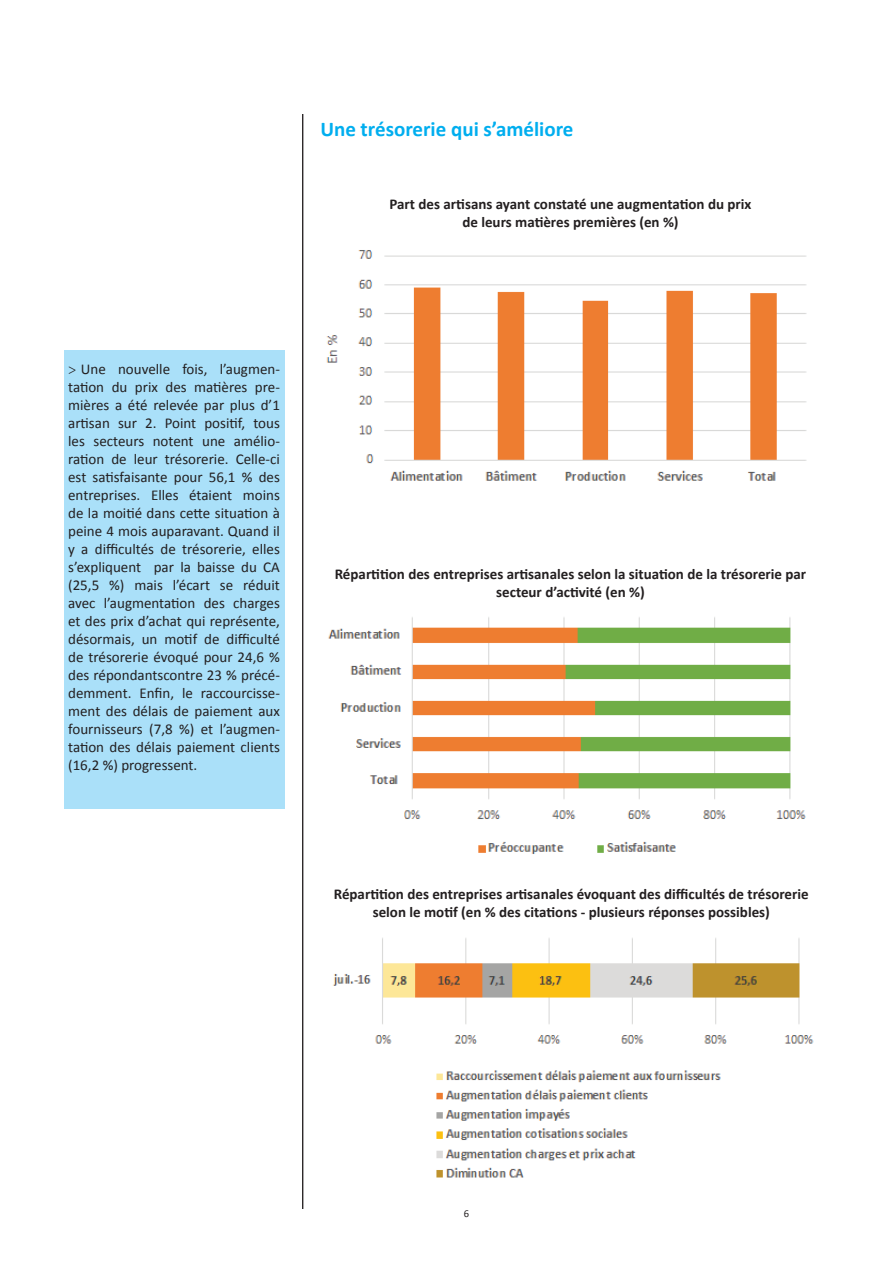
<style>
.page{position:relative;width:893px;height:1263px;background:#fff}
.page>*{position:absolute;margin:0;border:0;box-sizing:border-box;transform-origin:0 0}
.t1{font:700 21px "Calibri";color:#00aeef}
.t2{font:15px/18px "Calibri";color:#231f20;text-align:justify}
.t3{font:700 15px/18px "Calibri";color:#231f20;text-align:center}
.t4{font:10.5px "Calibri";color:#231f20}
.s1{font-family:"Minion Pro"}
</style>
<div class="page">
<hr style="left:302px;top:54px;width:1px;height:1155px;background:#231f20">
<img style="left:326px;top:250px;width:481px;height:231px">
<img style="left:328px;top:617px;width:478px;height:237px">
<img style="left:333px;top:938px;width:481px;height:240px">
<div style="left:64px;top:350px;width:220px;height:458px;background:#aae0f9"></div>
<h1 class="t1" style="left:320px;top:116px;width:255px">Une trésorerie qui s’améliore</h1>
<p class="t3" style="left:389px;top:195px;width:363px">Part des artisans ayant constaté une augmentation du prix de leurs matières premières (en %)</p>
<p class="t2" style="left:68px;top:360px;width:213px"><span class="s1">&gt;</span> Une nouvelle fois, l’augmen&shy;tation du prix des matières pre&shy;mières a été relevée par plus d’1 artisan sur 2. Point positif, tous les secteurs notent une amélio&shy;ration de leur trésorerie. Celle-ci est satisfaisante pour 56,1 % des entreprises. Elles étaient moins de la moitié dans cette situation à peine 4 mois auparavant. Quand il y a difficultés de trésorerie, elles s’expliquent par la baisse du CA (25,5 %) mais l’écart se réduit avec l’augmentation des charges et des prix d’achat qui représente, désormais, un motif de difficulté de trésorerie évoqué pour 24,6 % des répondantscontre 23 % précé&shy;demment. Enfin, le raccourcisse&shy;ment des délais de paiement aux fournisseurs (7,8 %) et l’augmen&shy;tation des délais paiement clients (16,2 %) progressent.</p>
<p class="t3" style="left:335px;top:565px;width:473px">Répartition des entreprises artisanales selon la situation de la trésorerie par secteur d’activité (en %)</p>
<p class="t3" style="left:334px;top:885px;width:476px">Répartition des entreprises artisanales évoquant des difficultés de trésorerie selon le motif (en % des citations - plusieurs réponses possibles)</p>
<p class="t4" style="left:464px;top:1207px;width:7px">6</p>
</div>
